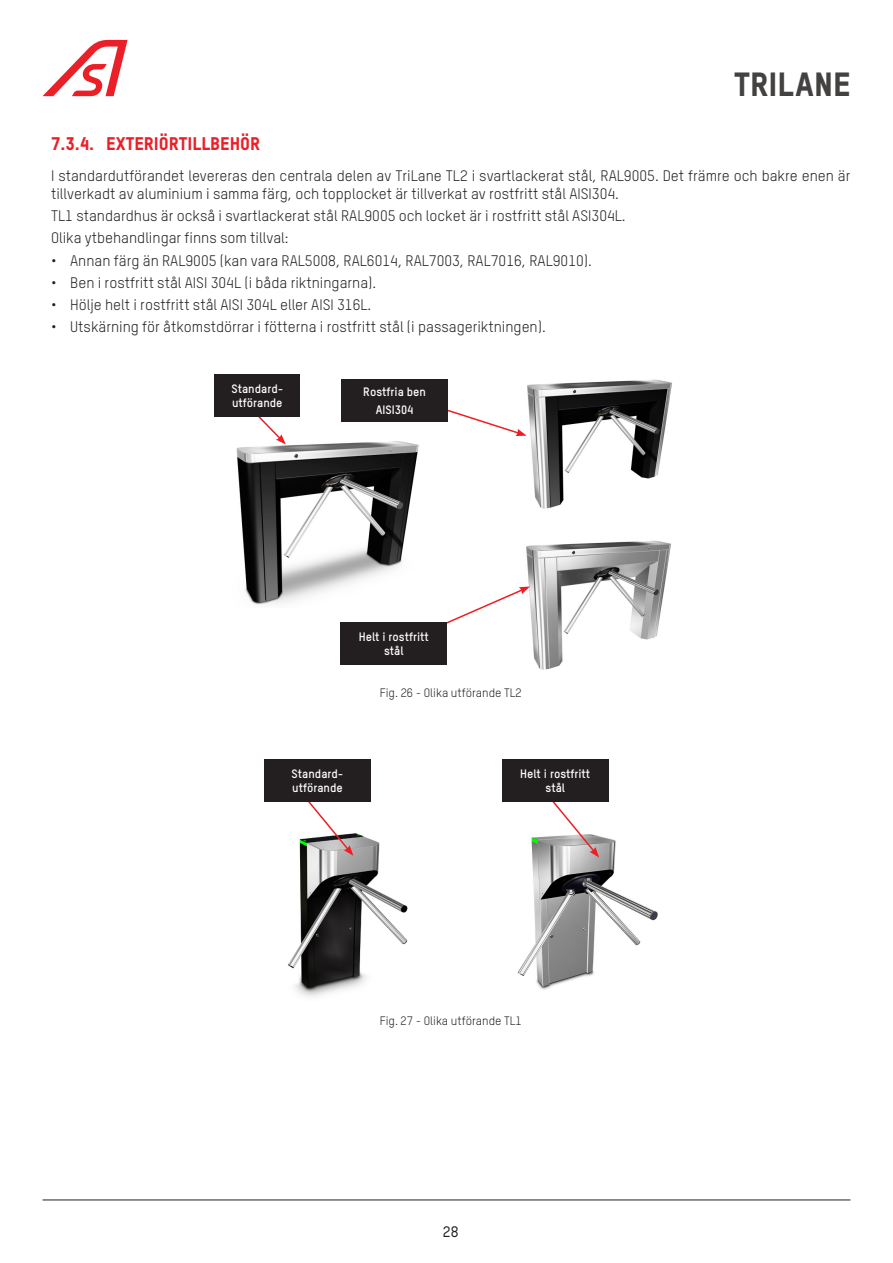
<style>
.page{position:relative;width:893px;height:1263px;background:#fff}
.page>*{position:absolute;margin:0;border:0;box-sizing:border-box;transform-origin:0 0}
.t1{font:33px "Oxfam TSTARPRO Headline";color:#444141}
.t2{font:18px "Oxfam TSTARPRO Headline";color:#eb1f28}
.t3{font:15px/18px "Oxfam TSTARPRO";color:#231f20}
.t4{font:500 15px "Oxfam TSTARPRO";color:#231f20}
.t5{font:700 12px/14.4px "Oxfam TSTARPRO";color:#fff;text-align:center}
.t6{font:12px "Oxfam TSTARPRO";color:#231f20}
</style>
<div class="page">
<img style="left:527px;top:379px;width:145px;height:130px">
<img style="left:526px;top:540px;width:145px;height:130px">
<img style="left:236px;top:441px;width:183px;height:164px">
<svg style="left:254px;top:417px;width:32px;height:27px"></svg>
<svg style="left:448px;top:409px;width:79px;height:27px"></svg>
<svg style="left:447px;top:586px;width:83px;height:45px"></svg>
<div style="left:215px;top:374px;width:85px;height:43px;background:#231f20"></div>
<div style="left:342px;top:379px;width:106px;height:43px;background:#231f20"></div>
<div style="left:341px;top:622px;width:106px;height:43px;background:#231f20"></div>
<img style="left:517px;top:836px;width:141px;height:154px">
<img style="left:288px;top:833px;width:120px;height:164px">
<svg style="left:545px;top:801px;width:54px;height:56px"></svg>
<svg style="left:299px;top:801px;width:54px;height:55px"></svg>
<div style="left:502px;top:759px;width:106px;height:42px;background:#231f20"></div>
<div style="left:264px;top:759px;width:107px;height:42px;background:#231f20"></div>
<svg style="left:43px;top:40px;width:85px;height:56px"></svg>
<hr style="left:43px;top:1199px;width:807px;height:1px;background:#231f20">
<h1 class="t1" style="left:734px;top:64px;width:118px">TRILANE</h1>
<p class="t2" style="left:51px;top:132px;width:211px">7.3.4. EXTERIÖRTILLBEHÖR</p>
<p class="t3" style="left:51px;top:166px;width:801px">I standardutförandet levereras den centrala delen av TriLane TL2 i svartlackerat stål, RAL9005. Det främre och bakre enen är tillverkadt av aluminium i samma färg, och topplocket är tillverkat av rostfritt stål AISI304.</p>
<p class="t3" style="left:51px;top:204px;width:576px;line-height:22.2px">TL1 standardhus är också i svartlackerat stål RAL9005 och locket är i rostfritt stål ASI304L.<br>Olika ytbehandlingar finns som tillval:</p>
<p class="t3" style="left:51px;top:251px;width:542px">• Annan färg än RAL9005 (kan vara RAL5008, RAL6014, RAL7003, RAL7016, RAL9010).</p>
<p class="t3" style="left:51px;top:273px;width:327px">• Ben i rostfritt stål AISI 304L (i båda riktningarna).</p>
<p class="t3" style="left:51px;top:296px;width:322px">• Hölje helt i rostfritt stål AISI 304L eller AISI 316L.</p>
<p class="t3" style="left:51px;top:318px;width:496px">• Utskärning för åtkomstdörrar i fötterna i rostfritt stål (i passageriktningen).</p>
<p class="t5" style="left:231px;top:381px;width:53px;text-align:left">Standard&shy;utförande</p>
<p class="t5" style="left:363px;top:382px;width:64px;line-height:18.6px">Rostfria ben<br>AISI304</p>
<p class="t5" style="left:359px;top:629px;width:72px">Helt i rostfritt stål</p>
<p class="t6" style="left:380px;top:685px;width:143px">Fig. 26 - Olika utförande TL2</p>
<p class="t5" style="left:292px;top:766px;width:53px;text-align:left">Standard&shy;utförande</p>
<p class="t5" style="left:520px;top:766px;width:72px">Helt i rostfritt stål</p>
<p class="t6" style="left:380px;top:1013px;width:144px">Fig. 27 - Olika utförande TL1</p>
<p class="t4" style="left:443px;top:1222px;width:17px">28</p>
</div>
